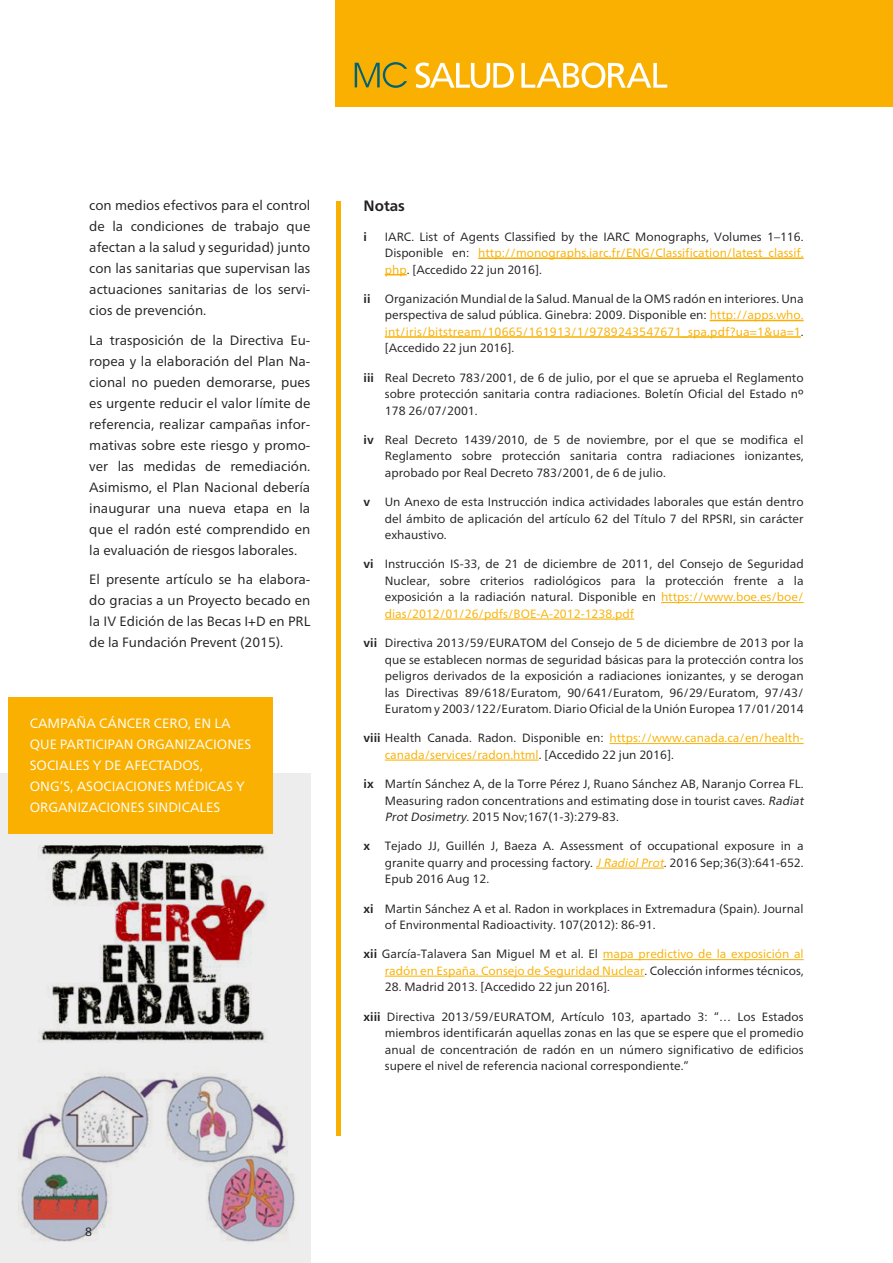
<style>
.page{position:relative;width:893px;height:1263px;background:#fff}
.page>*{position:absolute;margin:0;border:0;box-sizing:border-box;transform-origin:0 0}
.t1{font:700 15px "Frutiger Neue LT Pro";color:#231f20}
.t2{font:13.5px/21px "Frutiger Neue LT Pro";color:#231f20;text-align:justify}
.t3{font:13.5px/21px "Frutiger Neue LT Pro";color:#fff}
.t4{font:12px/16.5px "Frutiger Neue LT Pro";color:#231f20;text-align:justify}
.t5{font:12px/16.5px "Frutiger Neue LT Pro";color:#f9b000}
.t6{font:700 12px "Frutiger Neue LT Pro";color:#231f20}
.s1{color:#f9b000}
.s2{font-weight:700}
.s3{font-weight:700;color:#231f20}
.s4{color:#231f20}
.s5{font-style:italic}
.s6{font-style:italic;color:#f9b000}
</style>
<div class="page">
<div style="left:336px;top:0;width:557px;height:106px;background:#f9b000"></div>
<div style="left:0;top:774px;width:310px;height:489px;background:#ededed"></div>
<img style="left:18px;top:1073px;width:277px;height:169px">
<img style="left:39px;top:845px;width:228px;height:197px">
<div style="left:9px;top:697px;width:264px;height:136px;background:#f9b000"></div>
<hr style="left:478px;top:257px;width:326px;height:2px;background:#f9b000">
<svg style="left:385px;top:274px;width:22px;height:1px"></svg>
<hr style="left:710px;top:320px;width:94px;height:1px;background:#f9b000">
<hr style="left:385px;top:336px;width:416px;height:2px;background:#f9b000">
<hr style="left:661px;top:602px;width:143px;height:1px;background:#f9b000">
<hr style="left:385px;top:619px;width:249px;height:1px;background:#f9b000">
<hr style="left:610px;top:743px;width:194px;height:1px;background:#f9b000">
<hr style="left:385px;top:760px;width:154px;height:1px;background:#f9b000">
<hr style="left:596px;top:868px;width:68px;height:1px;background:#f9b000">
<hr style="left:603px;top:959px;width:201px;height:1px;background:#f9b000">
<hr style="left:385px;top:976px;width:259px;height:1px;background:#f9b000">
<hr style="left:336px;top:201px;width:4px;height:934px;background:#f9b000">
<svg style="left:355px;top:62px;width:52px;height:26px"></svg>
<svg style="left:416px;top:62px;width:98px;height:26px"></svg>
<svg style="left:521px;top:62px;width:146px;height:26px"></svg>
<p class="t2" style="left:89px;top:195px;width:223px">con medios efectivos para el control de la condiciones de trabajo que afectan a la salud y seguridad) junto con las sanitarias que supervisan las actuaciones sanitarias de los servi&shy;cios de prevención.</p>
<p class="t2" style="left:89px;top:329px;width:223px">La trasposición de la Directiva Eu&shy;ropea y la elaboración del Plan Na&shy;cional no pueden demorarse, pues es urgente reducir el valor límite de referencia, realizar campañas infor&shy;mativas sobre este riesgo y promo&shy;ver las medidas de remediación.<br>Asimismo, el Plan Nacional debería inaugurar una nueva etapa en la que el radón esté comprendido en la evaluación de riesgos laborales.</p>
<p class="t2" style="left:89px;top:569px;width:223px">El presente artículo se ha elabora&shy;do gracias a un Proyecto becado en la IV Edición de las Becas I+D en PRL de la Fundación Prevent (2015).</p>
<p class="t3" style="left:30px;top:713px;width:223px">CAMPAÑA CÁNCER CERO, EN LA<br>QUE PARTICIPAN ORGANIZACIONES<br>SOCIALES Y DE AFECTADOS,<br>ONG’S, ASOCIACIONES MÉDICAS Y<br>ORGANIZACIONES SINDICALES</p>
<p class="t1" style="left:364px;top:197px;width:43px">Notas</p>
<p class="t6" style="left:364px;top:229px;width:5px">i</p>
<p class="t4" style="left:385px;top:228px;width:420px">IARC. List of Agents Classified by the IARC Monographs, Volumes 1–116.<br>Disponible en: <span class="s1">http://monographs.iarc.fr/ENG/Classification/latest_classif. php</span>. [Accedido 22 jun 2016].</p>
<p class="t4" style="left:385px;top:290px;width:420px;text-indent:-21px"><span class="s2">ii</span> Organización Mundial de la Salud. Manual de la OMS radón en interiores. Una perspectiva de salud pública. Ginebra: 2009. Disponible en: <span class="s1">http://apps.who. int/iris/bitstream/10665/161913/1/9789243547671_spa.pdf?ua=1&amp;ua=1</span>. [Accedido 22 jun 2016].</p>
<p class="t4" style="left:385px;top:369px;width:420px;text-indent:-21px"><span class="s2">iii</span> Real Decreto 783/2001, de 6 de julio, por el que se aprueba el Reglamento sobre protección sanitaria contra radiaciones. Boletín Oficial del Estado nº 178 26/07/2001.</p>
<p class="t4" style="left:385px;top:431px;width:420px;text-indent:-21px"><span class="s2">iv</span> Real Decreto 1439/2010, de 5 de noviembre, por el que se modifica el Reglamento sobre protección sanitaria contra radiaciones ionizantes, aprobado por Real Decreto 783/2001, de 6 de julio.</p>
<p class="t4" style="left:385px;top:493px;width:420px;text-indent:-21px"><span class="s2">v</span> Un Anexo de esta Instrucción indica actividades laborales que están dentro del ámbito de aplicación del artículo 62 del Título 7 del RPSRI, sin carácter exhaustivo.</p>
<p class="t4" style="left:385px;top:556px;width:420px;text-indent:-21px"><span class="s2">vi</span> Instrucción IS-33, de 21 de diciembre de 2011, del Consejo de Seguridad Nuclear, sobre criterios radiológicos para la protección frente a la exposición a la radiación natural. Disponible en <span class="s1">https://www.boe.es/boe/ dias/2012/01/26/pdfs/BOE-A-2012-1238.pdf</span></p>
<p class="t4" style="left:385px;top:634px;width:420px;text-indent:-21px"><span class="s2">vii</span> Directiva 2013/59/EURATOM del Consejo de 5 de diciembre de 2013 por la que se establecen normas de seguridad básicas para la protección contra los peligros derivados de la exposición a radiaciones ionizantes, y se derogan las Directivas 89/618/Euratom, 90/641/Euratom, 96/29/Euratom, 97/43/ Euratom y 2003/122/Euratom. Diario Oficial de la Unión Europea 17/01/2014</p>
<p class="t5" style="left:385px;top:730px;width:420px;text-indent:-21px"><span class="s3">viii</span> <span class="s4">Health Canada. Radon. Disponible en:</span> https://www.canada.ca/en/health&shy;canada/services/radon.html<span class="s4">. [Accedido 22 jun 2016].</span></p>
<p class="t4" style="left:385px;top:776px;width:423px;text-align:left;text-indent:-21px"><span class="s2">ix</span> Martín Sánchez A, de la Torre Pérez J, Ruano Sánchez AB, Naranjo Correa FL.<br>Measuring radon concentrations and estimating dose in tourist caves. <span class="s5">Radiat<br>ProtDosimetry</span>. 2015 Nov;167(1-3):279-83.</p>
<p class="t4" style="left:385px;top:838px;width:420px;text-indent:-21px"><span class="s2">x</span> Tejado JJ, Guillén J, Baeza A. Assessment of occupational exposure in a granite quarry and processing factory. <span class="s6">JRadiolProt</span><span class="s5">.</span>2016 Sep;36(3):641-652.<br>Epub 2016 Aug 12.</p>
<p class="t4" style="left:385px;top:900px;width:420px;text-indent:-21px"><span class="s2">xi</span> Martin Sánchez A et al. Radon in workplaces in Extremadura (Spain). Journal of Environmental Radioactivity. 107(2012): 86-91.</p>
<p class="t5" style="left:364px;top:946px;width:442px;text-align:right"><span class="s3">xii</span> <span class="s4">García-Talavera San Miguel M et al. El</span> mapa predictivo de la exposición al radón en España. Consejo de Seguridad Nuclear<span class="s4">. Colección informes técnicos,</span></p>
<p class="t4" style="left:385px;top:979px;width:227px">28. Madrid 2013. [Accedido 22 jun 2016].</p>
<p class="t4" style="left:385px;top:1008px;width:420px;text-indent:-21px"><span class="s2">xiii</span> Directiva 2013/59/EURATOM, Artículo 103, apartado 3: “… Los Estados miembros identificarán aquellas zonas en las que se espere que el promedio anual de concentración de radón en un número significativo de edificios supere el nivel de referencia nacional correspondiente.”</p>
<p class="t4" style="left:85px;top:1223px;width:8px">8</p>
</div>
